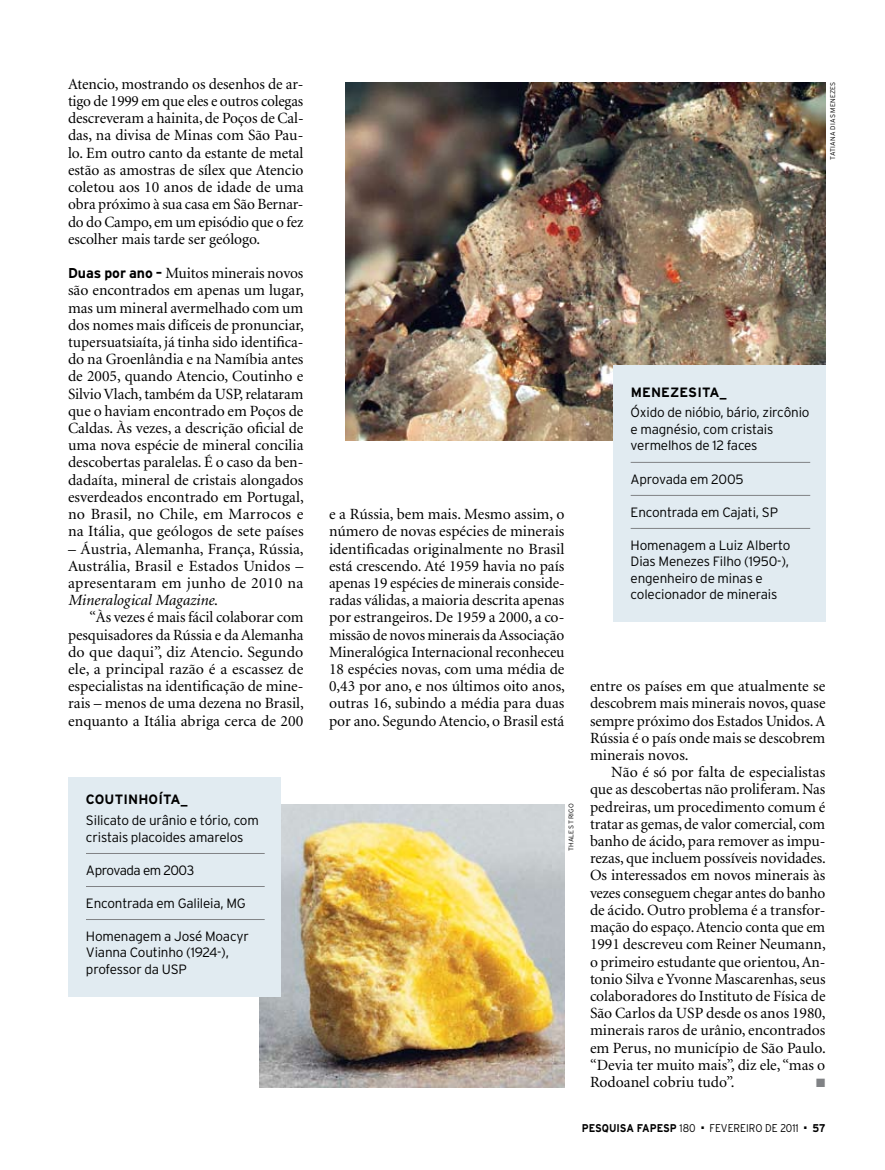
<style>
.page{position:relative;width:885px;height:1170px;background:#fff}
.page>*{position:absolute;margin:0;border:0;box-sizing:border-box;transform-origin:0 0}
.t1{font:15.6px/17.2px "Minion";color:#000;text-align:justify}
.t2{font:300 13.5px/16.5px "Interstate";letter-spacing:-.015em;color:#000}
.t3{font:700 13.5px "Interstate";letter-spacing:.01em;color:#000}
.t4{font:300 13.5px "Interstate";letter-spacing:-.035em;color:#000}
.t5{font:12px "Zapf Dingbats";color:#808285}
.t6{font:700 11.25px "Interstate";letter-spacing:-.005em;color:#000;scale:.9 1}
.t7{font:300 11.25px "Interstate";color:#000;scale:.9 1}
.t8{font:300 6.75px "Interstate";letter-spacing:.025em;color:#000}
.s1{font-family:"Interstate";font-weight:700;font-size:14.25px}
.s2{font-style:italic}
.s3{font-weight:300}
</style>
<div class="page">
<img style="left:259px;top:804px;width:305px;height:282px">
<img style="left:345px;top:82px;width:480px;height:358px">
<div style="left:68px;top:777px;width:213px;height:220px;background:#e1ebf1"></div>
<hr style="left:86px;top:853px;width:179px;height:1px;background:#808285">
<hr style="left:86px;top:886px;width:179px;height:1px;background:#808285">
<hr style="left:86px;top:919px;width:179px;height:1px;background:#808285">
<div style="left:613px;top:365px;width:212px;height:256px;background:#e1ebf1"></div>
<hr style="left:630px;top:462px;width:180px;height:1px;background:#808285">
<hr style="left:630px;top:495px;width:180px;height:1px;background:#808285">
<hr style="left:630px;top:528px;width:180px;height:1px;background:#808285">
<p class="t1" style="left:68px;top:76px;width:237px">Atencio, mostrando os desenhos de ar&shy;tigo de 1999 em que eles e outros colegas descreveram a hainita, de Poços de Cal&shy;das, na divisa de Minas com São Pau&shy;lo. Em outro canto da estante de metal estão as amostras de sílex que Atencio coletou aos 10 anos de idade de uma obra próximo à sua casa em São Bernar&shy;do do Campo, em um episódio que o fez escolher mais tarde ser geólogo.</p>
<p class="t1" style="left:68px;top:265px;width:237px"><span class="s1">DUAS POR ANO –</span> Muitos minerais novos são encontrados em apenas um lugar, mas um mineral avermelhado com um dos nomes mais difíceis de pronunciar, tupersuatsiaíta, já tinha sido identifica&shy;do na Groenlândia e na Namíbia antes de 2005, quando Atencio, Coutinho e Silvio Vlach, também da USP, relataram que o haviam encontrado em Poços de Caldas. Às vezes, a descrição oficial de uma nova espécie de mineral concilia descobertas paralelas. É o caso da ben&shy;dadaíta, mineral de cristais alongados esverdeados encontrado em Portugal, no Brasil, no Chile, em Marrocos e na Itália, que geólogos de sete países</p>
<p class="t1" style="left:68px;top:540px;width:237px">– Áustria, Alemanha, França, Rússia, Austrália, Brasil e Estados Unidos – apresentaram em junho de 2010 na <span class="s2">Mineralogical Magazine</span>.</p>
<p class="t1" style="left:68px;top:609px;width:237px;text-indent:21px">“Às vezes é mais fácil colaborar com pesquisadores da Rússia e da Alemanha do que daqui”, diz Atencio. Segundo ele, a principal razão é a escassez de especialistas na identificação de mine&shy;rais – menos de uma dezena no Brasil, enquanto a Itália abriga cerca de 200</p>
<p class="t3" style="left:86px;top:792px;width:103px">COUTINHOÍTA_</p>
<p class="t2" style="left:86px;top:811px;width:174px">Silicato de urânio e tório, com cristais placoides amarelos</p>
<p class="t4" style="left:86px;top:862px;width:110px">Aprovada em 2003</p>
<p class="t2" style="left:86px;top:894px;width:161px">Encontrada em Galileia, MG</p>
<p class="t2" style="left:86px;top:927px;width:164px">Homenagem a José Moacyr<br>Vianna Coutinho (1924-), professor da USP</p>
<p class="t8" style="left:828px;top:160px;width:79px;rotate:-90deg">Tatiana Dias Menezes</p>
<p class="t1" style="left:329px;top:506px;width:237px">e a Rússia, bem mais. Mesmo assim, o número de novas espécies de minerais identificadas originalmente no Brasil está crescendo. Até 1959 havia no país apenas 19 espécies de minerais conside&shy;radas válidas, a maioria descrita apenas por estrangeiros. De 1959 a 2000, a co&shy;missão de novos minerais da Associação Mineralógica Internacional reconheceu 18 espécies novas, com uma média de 0,43 por ano, e nos últimos oito anos, outras 16, subindo a média para duas por ano. Segundo Atencio, o Brasil está</p>
<p class="t8" style="left:567px;top:851px;width:49px;rotate:-90deg">Thales Trigo</p>
<p class="t3" style="left:630px;top:384px;width:97px">MENEZESITA_</p>
<p class="t2" style="left:630px;top:404px;width:180px">Óxido de nióbio, bário, zircônio e magnésio, com cristais vermelhos de 12 faces</p>
<p class="t2" style="left:630px;top:470px;width:115px">Aprovada em 2005</p>
<p class="t2" style="left:630px;top:503px;width:149px">Encontrada em Cajati, SP</p>
<p class="t2" style="left:630px;top:536px;width:161px">Homenagem a Luiz Alberto<br>Dias Menezes Filho (1950-), engenheiro de minas e colecionador de minerais</p>
<p class="t1" style="left:590px;top:678px;width:237px">entre os países em que atualmente se descobrem mais minerais novos, quase sempre próximo dos Estados Unidos. A Rússia é o país onde mais se descobrem minerais novos.</p>
<p class="t1" style="left:590px;top:764px;width:237px;text-indent:21px">Não é só por falta de especialistas que as descobertas não proliferam. Nas pedreiras, um procedimento comum é tratar as gemas, de valor comercial, com banho de ácido, para remover as impu&shy;rezas, que incluem possíveis novidades.<br>Os interessados em novos minerais às vezes conseguem chegar antes do banho de ácido. Outro problema é a transfor&shy;mação do espaço. Atencio conta que em 1991 descreveu com Reiner Neumann, o primeiro estudante que orientou, An&shy;tonio Silva e Yvonne Mascarenhas, seus colaboradores do Instituto de Física de São Carlos da USP desde os anos 1980, minerais raros de urânio, encontrados em Perus, no município de São Paulo. “Devia ter muito mais”, diz ele, “mas o Rodoanel cobriu tudo”.</p>
<p class="t5" style="left:816px;top:1077px;width:11px">■</p>
<p class="t6" style="left:581px;top:1121px;width:128px">PESQUISA FAPESP <span class="s3">180</span></p>
<p class="t7" style="left:701px;top:1121px;width:16px">■ feve</p>
<p class="t7" style="left:733px;top:1121px;width:74px">reiro DE 2011</p>
<p class="t6" style="left:804px;top:1121px;width:25px">■ 57</p>
</div>
